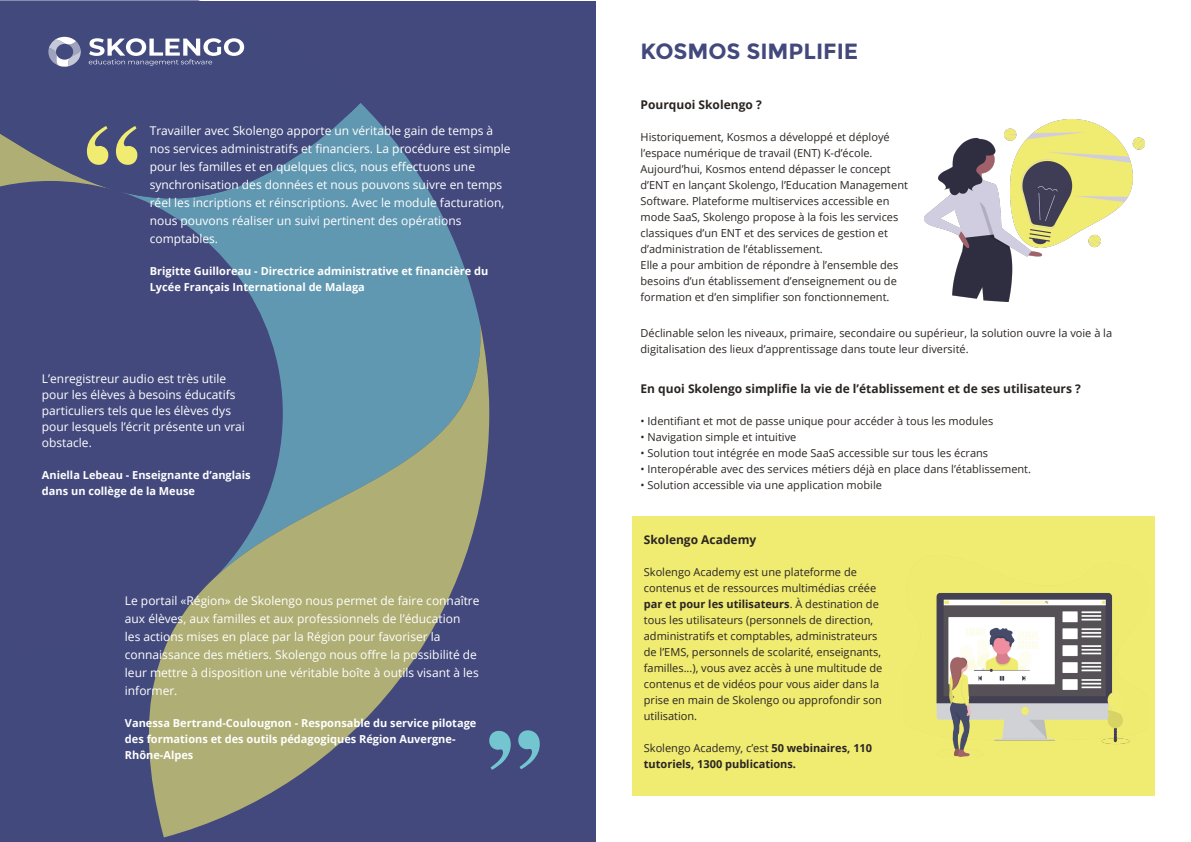
<style>
.page{position:relative;width:1191px;height:842px;background:#fff}
.page>*{position:absolute;margin:0;border:0;box-sizing:border-box;transform-origin:0 0}
.t1{font:700 22px "Montserrat";color:#43497d}
.t2{font:12px/18px "Open Sans";color:#fff}
.t3{font:700 12px "Open Sans";color:#2a2522}
.t4{font:11px/16px "Open Sans";color:#2a2522}
.t5{font:700 11px/16px "Open Sans";color:#fff}
.t6{font:700 11px/16px "Open Sans";color:#2a2522}
.s1{font-weight:700}
.s2{font-weight:400}
</style>
<div class="page">
<div style="left:632px;top:516px;width:522px;height:279px;background:#f0eb71"></div>
<div style="left:0;top:1px;width:595px;height:841px;background:#43497d"></div>
<svg style="left:163px;top:103px;width:317px;height:219px;fill:#6198b1"></svg>
<svg style="left:0;top:0;width:360px;height:210px"></svg>
<svg style="left:148px;top:322px;width:342px;height:515px"></svg>
<img style="left:936px;top:593px;width:194px;height:164px">
<svg style="left:89px;top:38px;width:155px;height:28px"></svg>
<svg style="left:48px;top:37px;width:33px;height:30px"></svg>
<img style="left:924px;top:119px;width:220px;height:183px">
<svg style="left:87px;top:126px;width:50px;height:39px"></svg>
<svg style="left:489px;top:730px;width:51px;height:40px"></svg>
<p class="t2" style="left:150px;top:122px;width:362px">Travailler avec Skolengo apporte un véritable gain de temps à nos services administratifs et financiers. La procédure est simple pour les familles et en quelques clics, nous effectuons une synchronisation des données et nous pouvons suivre en temps réel les incriptions et réinscriptions. Avec le module facturation, nous pouvons réaliser un suivi pertinent des opérations comptables.</p>
<p class="t5" style="left:150px;top:263px;width:340px">Brigitte Guilloreau - Directrice administrative et financière du<br>Lycée Français International de Malaga</p>
<p class="t2" style="left:42px;top:371px;width:204px;line-height:16px">L’enregistreur audio est très utile pour les élèves à besoins éducatifs particuliers tels que les élèves dys pour lesquels l’écrit présente un vrai obstacle.</p>
<p class="t5" style="left:42px;top:467px;width:210px">Aniella Lebeau - Enseignante d’anglais dans un collège de la Meuse</p>
<p class="t2" style="left:125px;top:591px;width:356px">Le portail «Région» de Skolengo nous permet de faire connaître aux élèves, aux familles et aux professionnels de l’éducation<br>les actions mises en place par la Région pour favoriser la connaissance des métiers. Skolengo nous offre la possibilité de leur mettre à disposition une véritable boîte à outils visant à les informer.</p>
<p class="t5" style="left:125px;top:714px;width:353px">Vanessa Bertrand-Coulougnon - Responsable du service pilotage des formations et des outils pédagogiques Région Auvergne-<br>Rhône-Alpes</p>
<p class="t1" style="left:640px;top:38px;width:219px">KOSMOS SIMPLIFIE</p>
<p class="t3" style="left:640px;top:96px;width:123px">Pourquoi Skolengo ?</p>
<p class="t4" style="left:640px;top:128px;width:251px">Historiquement, Kosmos a développé et déployé l’espace numérique de travail (ENT) K-d’école.</p>
<p class="t4" style="left:640px;top:160px;width:269px">Aujourd’hui, Kosmos entend dépasser le concept d’ENT en lançant Skolengo, l’Education Management Software. Plateforme multiservices accessible en mode SaaS, Skolengo propose à la fois les services classiques d’un ENT et des services de gestion et d’administration de l’établissement.</p>
<p class="t4" style="left:640px;top:256px;width:259px">Elle a pour ambition de répondre à l’ensemble des besoins d’un établissement d’enseignement ou de formation et d’en simplifier son fonctionnement.</p>
<p class="t4" style="left:640px;top:325px;width:473px">Déclinable selon les niveaux, primaire, secondaire ou supérieur, la solution ouvre la voie à la digitalisation des lieux d’apprentissage dans toute leur diversité.</p>
<p class="t3" style="left:640px;top:380px;width:442px">En quoi Skolengo simplifie la vie de l’établissement et de ses utilisateurs ?</p>
<p class="t4" style="left:640px;top:412px;width:354px">• Identifiant et mot de passe unique pour accéder à tous les modules</p>
<p class="t4" style="left:640px;top:428px;width:157px">• Navigation simple et intuitive</p>
<p class="t4" style="left:640px;top:444px;width:349px">• Solution tout intégrée en mode SaaS accessible sur tous les écrans</p>
<p class="t4" style="left:640px;top:460px;width:392px">• Interopérable avec des services métiers déjà en place dans l’établissement.</p>
<p class="t4" style="left:640px;top:476px;width:243px">• Solution accessible via une application mobile</p>
<p class="t3" style="left:644px;top:531px;width:114px">Skolengo Academy</p>
<p class="t4" style="left:644px;top:564px;width:240px">Skolengo Academy est une plateforme de contenus et de ressources multimédias créée <span class="s1">par et pour les utilisateurs</span>. À destination de tous les utilisateurs (personnels de direction, administratifs et comptables, administrateurs de l’EMS, personnels de scolarité, enseignants, familles...), vous avez accès à une multitude de contenus et de vidéos pour vous aider dans la prise en main de Skolengo ou approfondir son utilisation.</p>
<p class="t6" style="left:644px;top:740px;width:230px"><span class="s2">Skolengo Academy, c’est</span> 50 webinaires, 110 tutoriels, 1300 publications.</p>
</div>
